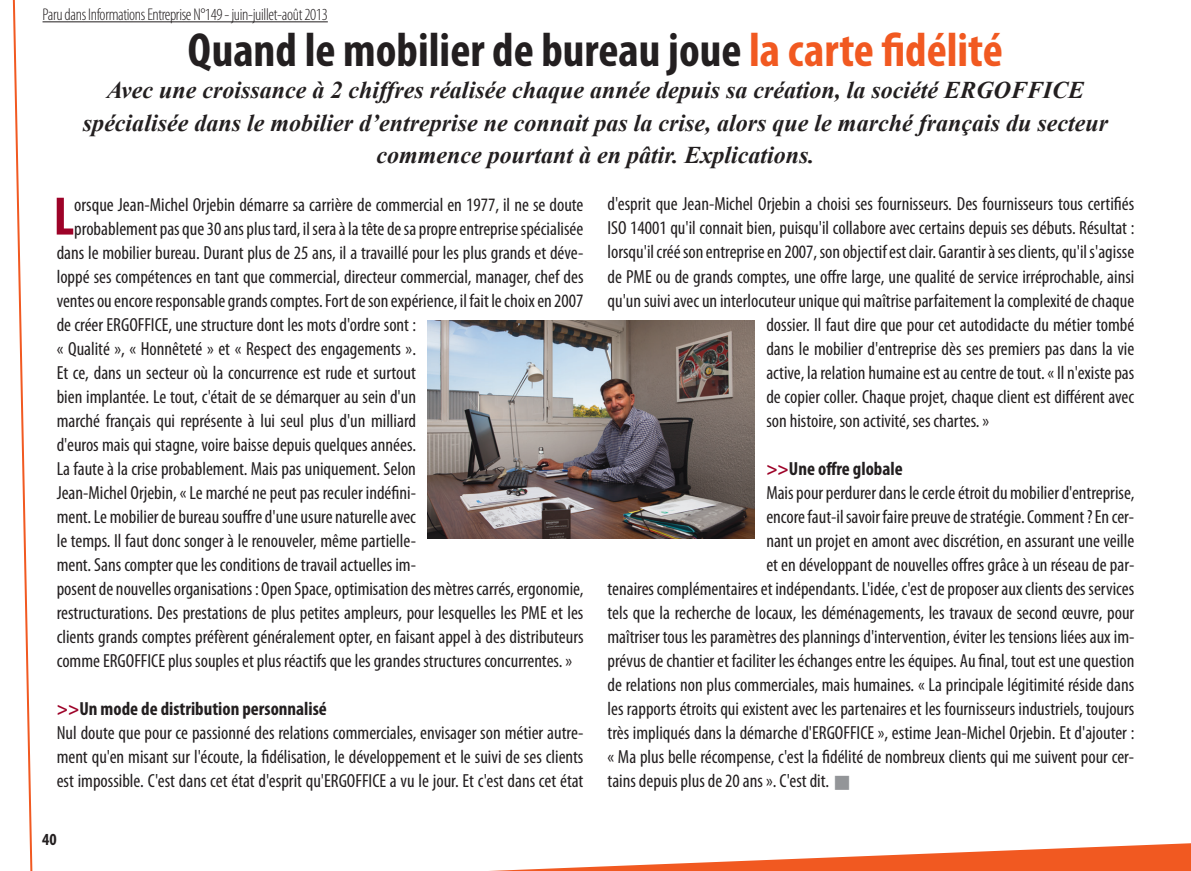
<style>
.page{position:relative;width:1191px;height:871px;background:#fff}
.page>*{position:absolute;margin:0;border:0;box-sizing:border-box;transform-origin:0 0}
.t1{font:700 condensed 54.6px "Myriad Pro";color:#9d0228}
.t2{font:700 condensed 48px "Myriad Pro";color:#231f20}
.t3{font:italic 700 24px/32px "Times New Roman";color:#231f20;text-align:center}
.t4{font:condensed 19px/24px "Myriad Pro";color:#231f20}
.t5{font:700 condensed 19px "Myriad Pro";color:#231f20}
.t6{font:300 condensed 17px "Myriad Pro";letter-spacing:-.02em;color:#231f20}
.t7{font:700 condensed 17px "Myriad Pro";color:#231f20}
.s1{color:#f15921}
.s2{font-weight:700;color:#9d0228}
.s3{font-weight:700}
.s4{color:#9d0228}
</style>
<div class="page">
<svg style="left:489px;top:843px;width:701px;height:28px"></svg>
<svg style="left:12px;top:0;width:21px;height:871px"></svg>
<img style="left:427px;top:321px;width:328px;height:217px">
<hr style="left:43px;top:21px;width:285px;height:1px;background:#231f20">
<p class="t6" style="left:43px;top:5px;width:287px">Paru dans Informations Entreprise N°149 - juin-juillet-août 2013</p>
<h2 class="t2" style="left:188px;top:24px;width:816px">Quand le mobilier de bureau joue <span class="s1">la carte fidélité</span></h2>
<p class="t3" style="left:83px;top:74px;width:1026px">Avec une croissance à 2 chiffres réalisée chaque année depuis sa création, la société ERGOFFICE spécialisée dans le mobilier d’entreprise ne connait pas la crise, alors que le marché français du secteur commence pourtant à en pâtir. Explications.</p>
<h1 class="t1" style="left:54px;top:186px;width:22px">L</h1>
<p class="t4" style="left:74px;top:193px;width:511px">orsque Jean-Michel Orjebin démarre sa carrière de commercial en 1977, il ne se doute</p>
<p class="t4" style="left:74px;top:217px;width:510px">probablement pas que 30 ans plus tard, il sera à la tête de sa propre entreprise spécialisée</p>
<p class="t4" style="left:57px;top:241px;width:528px">dans le mobilier bureau. Durant plus de 25 ans, il a travaillé pour les plus grands et déve-</p>
<p class="t4" style="left:57px;top:265px;width:528px">loppé ses compétences en tant que commercial, directeur commercial, manager, chef des</p>
<p class="t4" style="left:57px;top:289px;width:528px">ventes ou encore responsable grands comptes. Fort de son expérience, il fait le choix en 2007</p>
<p class="t4" style="left:57px;top:313px;width:361px">de créer ERGOFFICE, une structure dont les mots d'ordre sont :</p>
<p class="t4" style="left:57px;top:337px;width:361px">« Qualité », « Honnêteté » et « Respect des engagements ».</p>
<p class="t4" style="left:57px;top:361px;width:361px">Et ce, dans un secteur où la concurrence est rude et surtout</p>
<p class="t4" style="left:57px;top:385px;width:361px">bien implantée. Le tout, c'était de se démarquer au sein d'un</p>
<p class="t4" style="left:57px;top:409px;width:361px">marché français qui représente à lui seul plus d'un milliard</p>
<p class="t4" style="left:57px;top:433px;width:361px">d'euros mais qui stagne, voire baisse depuis quelques années.</p>
<p class="t4" style="left:57px;top:457px;width:361px">La faute à la crise probablement. Mais pas uniquement. Selon</p>
<p class="t4" style="left:57px;top:481px;width:361px">Jean-Michel Orjebin, « Le marché ne peut pas reculer indéfini-</p>
<p class="t4" style="left:57px;top:505px;width:361px">ment. Le mobilier de bureau souffre d'une usure naturelle avec</p>
<p class="t4" style="left:57px;top:529px;width:361px">le temps. Il faut donc songer à le renouveler, même partielle-</p>
<p class="t4" style="left:57px;top:552px;width:361px">ment. Sans compter que les conditions de travail actuelles im-</p>
<p class="t4" style="left:57px;top:576px;width:528px">posent de nouvelles organisations : Open Space, optimisation des mètres carrés, ergonomie,</p>
<p class="t4" style="left:57px;top:600px;width:528px">restructurations. Des prestations de plus petites ampleurs, pour lesquelles les PME et les</p>
<p class="t4" style="left:57px;top:624px;width:528px">clients grands comptes préfèrent généralement opter, en faisant appel à des distributeurs</p>
<p class="t4" style="left:57px;top:648px;width:517px">comme ERGOFFICE plus souples et plus réactifs que les grandes structures concurrentes. »</p>
<p class="t4" style="left:57px;top:696px;width:528px"><span class="s2">&gt;&gt;</span><span class="s3">Un mode de distribution personnalisé<br></span>Nul doute que pour ce passionné des relations commerciales, envisager son métier autre&shy;ment qu'en misant sur l'écoute, la fidélisation, le développement et le suivi de ses clients est impossible. C'est dans cet état d'esprit qu'ERGOFFICE a vu le jour. Et c'est dans cet état</p>
<p class="t7" style="left:42px;top:830px;width:16px">40</p>
<p class="t4" style="left:607px;top:192px;width:528px">d'esprit que Jean-Michel Orjebin a choisi ses fournisseurs. Des fournisseurs tous certifiés</p>
<p class="t4" style="left:607px;top:216px;width:528px">ISO 14001 qu'il connait bien, puisqu'il collabore avec certains depuis ses débuts. Résultat :</p>
<p class="t4" style="left:607px;top:240px;width:528px">lorsqu'il créé son entreprise en 2007, son objectif est clair. Garantir à ses clients, qu'il s'agisse</p>
<p class="t4" style="left:607px;top:264px;width:528px">de PME ou de grands comptes, une offre large, une qualité de service irréprochable, ainsi</p>
<p class="t4" style="left:607px;top:288px;width:528px">qu'un suivi avec un interlocuteur unique qui maîtrise parfaitement la complexité de chaque</p>
<p class="t4" style="left:766px;top:312px;width:369px">dossier. Il faut dire que pour cet autodidacte du métier tombé</p>
<p class="t4" style="left:766px;top:336px;width:369px">dans le mobilier d'entreprise dès ses premiers pas dans la vie</p>
<p class="t4" style="left:766px;top:360px;width:369px">active, la relation humaine est au centre de tout. « Il n'existe pas</p>
<p class="t4" style="left:766px;top:384px;width:369px">de copier coller. Chaque projet, chaque client est différent avec</p>
<p class="t4" style="left:766px;top:408px;width:224px">son histoire, son activité, ses chartes. »</p>
<p class="t5" style="left:766px;top:458px;width:138px"><span class="s4">&gt;&gt;</span>Une offre globale</p>
<p class="t4" style="left:766px;top:480px;width:369px">Mais pour perdurer dans le cercle étroit du mobilier d'entreprise,</p>
<p class="t4" style="left:766px;top:504px;width:369px">encore faut-il savoir faire preuve de stratégie. Comment ? En cer-</p>
<p class="t4" style="left:766px;top:528px;width:369px">nant un projet en amont avec discrétion, en assurant une veille</p>
<p class="t4" style="left:766px;top:552px;width:369px">et en développant de nouvelles offres grâce à un réseau de par-</p>
<p class="t4" style="left:607px;top:576px;width:528px">tenaires complémentaires et indépendants. L'idée, c'est de proposer aux clients des services</p>
<p class="t4" style="left:607px;top:600px;width:528px">tels que la recherche de locaux, les déménagements, les travaux de second œuvre, pour</p>
<p class="t4" style="left:607px;top:624px;width:528px">maîtriser tous les paramètres des plannings d'intervention, éviter les tensions liées aux im-</p>
<p class="t4" style="left:607px;top:648px;width:528px">prévus de chantier et faciliter les échanges entre les équipes. Au final, tout est une question</p>
<p class="t4" style="left:607px;top:672px;width:528px">de relations non plus commerciales, mais humaines. « La principale légitimité réside dans</p>
<p class="t4" style="left:607px;top:696px;width:528px">les rapports étroits qui existent avec les partenaires et les fournisseurs industriels, toujours</p>
<p class="t4" style="left:607px;top:720px;width:528px">très impliqués dans la démarche d'ERGOFFICE », estime Jean-Michel Orjebin. Et d'ajouter :</p>
<p class="t4" style="left:607px;top:744px;width:528px">« Ma plus belle récompense, c'est la fidélité de nombreux clients qui me suivent pour cer-</p>
<p class="t4" style="left:607px;top:768px;width:223px">tains depuis plus de 20 ans ». C'est dit.</p>
</div>
